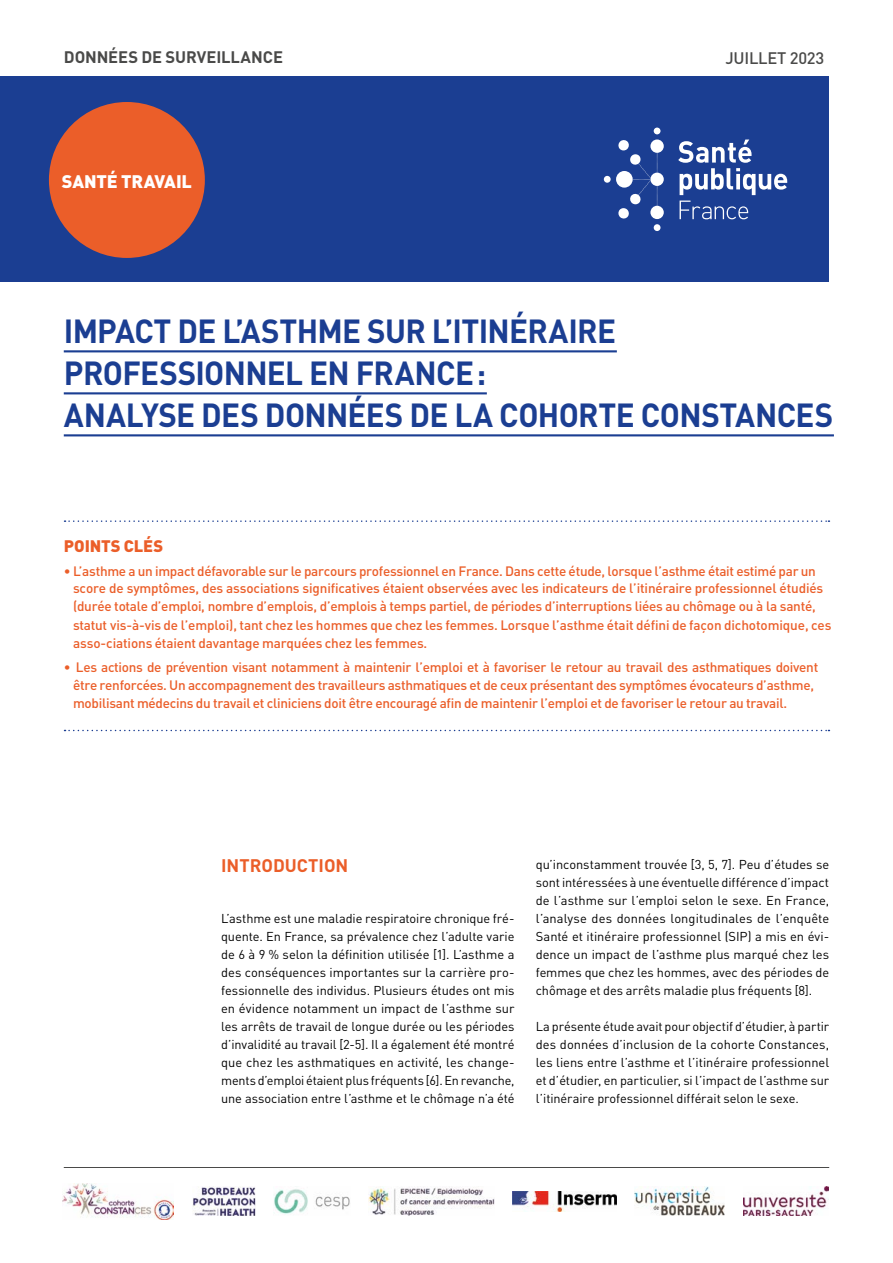
<style>
.page{position:relative;width:893px;height:1263px;background:#fff}
.page>*{position:absolute;margin:0;border:0;box-sizing:border-box;transform-origin:0 0}
.TITRE-1{font:700 33px "DIN Pro";letter-spacing:-.02em;color:#1b3e92;scale:.95 1}
.t1{font:900 18px "DIN Pro";letter-spacing:-.01em;color:#fff}
.Inter-1{font:700 18px "DIN Pro";color:#eb5e29}
.t2{font:700 16.5px "DIN Pro";letter-spacing:-.005em;color:#4a4a49}
.t3{font:500 16.5px "DIN Pro";letter-spacing:-.015em;color:#4a4a49}
.Points_cles-Titre{font:900 16.5px "DIN Pro";letter-spacing:-.005em;color:#eb5e29}
.Points_cles-Texte_fi{font:500 13.5px/18px "DIN Pro";letter-spacing:-.02em;color:#eb5e29}
.Textecourant{font:12.75px/18px "DIN Pro";letter-spacing:-.005em;color:#000;text-align:justify}
</style>
<div class="page">
<div style="left:0;top:77px;width:829px;height:205px;background:#1b3e92"></div>
<svg style="left:616px;top:171px;width:17px;height:17px"></svg>
<div style="left:650px;top:206px;width:14px;height:13px;background:#fff;border-radius:50%"></div>
<svg style="left:650px;top:139px;width:14px;height:14px"></svg>
<div style="left:650px;top:173px;width:14px;height:13px;background:#fff;border-radius:50%"></div>
<div style="left:604px;top:176px;width:7px;height:7px;background:#fff;border-radius:50%"></div>
<div style="left:654px;top:224px;width:6px;height:7px;background:#fff;border-radius:50%"></div>
<svg style="left:618px;top:128px;width:42px;height:91px"></svg>
<svg style="left:678px;top:140px;width:109px;height:55px"></svg>
<svg style="left:680px;top:201px;width:68px;height:18px"></svg>
<div style="left:49px;top:102px;width:156px;height:156px;background:#eb5e29;border-radius:50%"></div>
<hr style="left:64px;top:1167px;width:765px;height:1px;background:#4a4a49">
<hr style="left:64px;top:350px;width:553px;height:2px;background:#1b3e92">
<hr style="left:64px;top:392px;width:423px;height:2px;background:#1b3e92">
<hr style="left:64px;top:434px;width:770px;height:2px;background:#1b3e92">
<svg style="left:65px;top:520px;width:764px;height:2px"></svg>
<svg style="left:65px;top:730px;width:764px;height:1px"></svg>
<img style="left:193px;top:1187px;width:63px;height:29px">
<img style="left:369px;top:1187px;width:125px;height:29px">
<img style="left:274px;top:1189px;width:76px;height:25px">
<img style="left:512px;top:1191px;width:104px;height:20px">
<img style="left:743px;top:1187px;width:86px;height:29px">
<img style="left:634px;top:1187px;width:90px;height:29px">
<img style="left:62px;top:1183px;width:112px;height:36px">
<p class="t2" style="left:64px;top:44px;width:221px">DONNÉES DE SURVEILLANCE</p>
<p class="t3" style="left:725px;top:47px;width:100px">JUILLET 2023</p>
<h2 class="t1" style="left:62px;top:166px;width:131px">SANTÉ TRAVAIL</h2>
<p class="TITRE-1" style="left:64px;top:304px;width:583px">IMPACT DE L’ASTHME SUR L’ITINÉRAIRE</p>
<p class="TITRE-1" style="left:64px;top:346px;width:446px">PROFESSIONNEL EN FRANCE:</p>
<p class="TITRE-1" style="left:64px;top:388px;width:811px">ANALYSE DES DONNÉES DE LA COHORTE CONSTANCES</p>
<p class="Points_cles-Titre" style="left:64px;top:531px;width:101px">POINTS CLÉS</p>
<p class="Points_cles-Texte_fi" style="left:73px;top:561px;width:760px;text-indent:-9px">• L’asthme a un impact défavorable sur le parcours professionnel en France. Dans cette étude, lorsque l’asthme était estimé par un score de symptômes, des associations significatives étaient observées avec les indicateurs de l’itinéraire professionnel étudiés (durée totale d’emploi, nombre d’emplois, d’emplois à temps partiel, de périodes d’interruptions liées au chômage ou à la santé, statut vis-à-vis de l’emploi), tant chez les hommes que chez les femmes. Lorsque l’asthme était défini de façon dichotomique, ces asso-ciations étaient davantage marquées chez les femmes.</p>
<p class="Points_cles-Texte_fi" style="left:73px;top:656px;width:747px;text-indent:-9px">• Les actions de prévention visant notamment à maintenir l’emploi et à favoriser le retour au travail des asthmatiques doivent être renforcées. Un accompagnement des travailleurs asthmatiques et de ceux présentant des symptômes évocateurs d’asthme, mobilisant médecins du travail et cliniciens doit être encouragé afin de maintenir l’emploi et de favoriser le retour au travail.</p>
<p class="Inter-1" style="left:221px;top:850px;width:129px">INTRODUCTION</p>
<p class="Textecourant" style="left:221px;top:908px;width:295px">L’asthme est une maladie respiratoire chronique fré&shy;quente. En France, sa prévalence chez l’adulte varie de 6 à 9 % selon la définition utilisée [1]. L’asthme a des conséquences importantes sur la carrière pro&shy;fessionnelle des individus. Plusieurs études ont mis en évidence notamment un impact de l’asthme sur les arrêts de travail de longue durée ou les périodes d’invalidité au travail [2-5]. Il a également été montré que chez les asthmatiques en activité, les change&shy;ments d’emploi étaient plus fréquents [6]. En revanche, une association entre l’asthme et le chômage n’a été</p>
<p class="Textecourant" style="left:536px;top:854px;width:295px">qu’inconstamment trouvée [3, 5, 7]. Peu d’études se sont intéressées à une éventuelle différence d’impact de l’asthme sur l’emploi selon le sexe. En France, l’analyse des données longitudinales de l’enquête Santé et itinéraire professionnel (SIP) a mis en évi&shy;dence un impact de l’asthme plus marqué chez les femmes que chez les hommes, avec des périodes de chômage et des arrêts maladie plus fréquents [8].</p>
<p class="Textecourant" style="left:536px;top:1016px;width:295px">La présente étude avait pour objectif d’étudier, à partir des données d’inclusion de la cohorte Constances, les liens entre l’asthme et l’itinéraire professionnel et d’étudier, en particulier, si l’impact de l’asthme sur l’itinéraire professionnel différait selon le sexe.</p>
</div>
